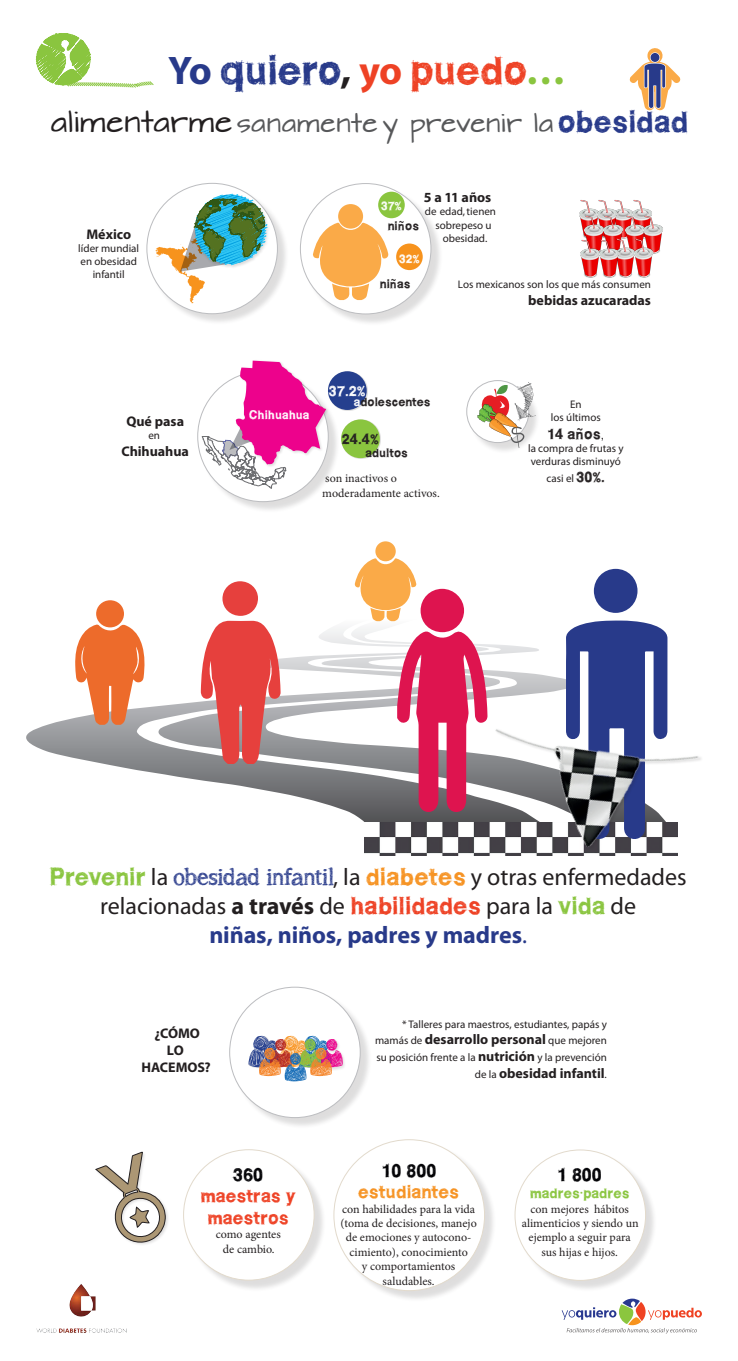
<style>
.page{position:relative;width:738px;height:1361px;background:#fff}
.page>*{position:absolute;margin:0;border:0;box-sizing:border-box;transform-origin:0 0}
.t1{font:40px "WCROUGHTRAD Bta";letter-spacing:-.005em;color:#283a8a}
.t2{font:24px/28.8px "Myriad Pro";color:#231f20;text-align:center}
.t3{font:23px "Architects Daughter";letter-spacing:.01em;color:#57585a}
.t4{font:18px/21.6px "WCROUGHTRAD Bta";color:#ee4225;text-align:center}
.t5{font:18px/21.6px "WCROUGHTRAD Bta";color:#f69323;text-align:center}
.t6{font:18px "WCROUGHTRAD Bta";color:#000004}
.t7{font:14.4px "WCROUGHTRAD Bta";color:#231f20}
.t8{font:14.4px "WCROUGHTRAD Bta";color:#fff}
.t9{font:700 14px "Myriad Pro";letter-spacing:-.005em;color:#231f20}
.t10{font:14px "WCROUGHTRAD Bta";color:#8ac53f}
.t11{font:12px/14.4px "Minion Pro";color:#231f20;text-align:center}
.t12{font:12px "WCROUGHTRAD Bta";color:#231f20}
.t13{font:12px "WCROUGHTRAD Bta";color:#fff}
.t14{font:11px/13.2px "Myriad Pro";color:#231f20;text-align:center}
.s1{font-family:"Myriad Pro";font-weight:700}
.s2{font-family:"Myriad Pro";font-weight:700;color:#231f20}
.s3{font-family:"Myriad Pro";font-weight:700;color:#ee4225}
.s4{color:#ee4225}
.s5{font-family:"Myriad Pro";font-weight:700;color:#8ac53f}
.s6{font-size:26px;color:#231f20}
.s7{font-family:"WCROUGHTRAD Bta";font-size:30px;color:#283a8a}
.s8{color:#fff}
.s9{font-family:"Arial Unicode MS";font-size:12px}
.s10{font-family:"WCROUGHTRAD Bta";font-size:14.4px}
.s11{font-family:"WCROUGHTRAD Bta";color:#8ac53f}
.s12{font-family:"asongforjennifer";color:#283a8a}
.s13{font-family:"WCROUGHTRAD Bta";color:#f69323}
.s14{font-weight:700}
.s15{font-family:"WCROUGHTRAD Bta";color:#ee4225}
.s16{font-weight:700;color:#283a8a}
.s17{color:#283a8a}
.s18{color:#000004}
.s19{font-weight:400;font-size:11px}
.s20{font-weight:700;font-size:14px}
</style>
<div class="page">
<svg style="left:561px;top:1298px;width:140px;height:35px"></svg>
<div style="left:200px;top:373px;width:140px;height:140px;background:#231f20;opacity:.15"></div>
<svg style="left:197px;top:371px;width:131px;height:131px"></svg>
<img style="left:36px;top:1284px;width:91px;height:49px">
<svg style="left:26px;top:614px;width:642px;height:156px"></svg>
<svg style="left:135px;top:615px;width:479px;height:207px"></svg>
<img style="left:364px;top:822px;width:117px;height:33px">
<div style="left:149px;top:186px;width:140px;height:140px;background:#231f20;opacity:.15"></div>
<div style="left:147px;top:183px;width:130px;height:131px;background:#fff;border-radius:50%"></div>
<div style="left:302px;top:186px;width:140px;height:140px;background:#231f20;opacity:.15"></div>
<div style="left:300px;top:183px;width:130px;height:131px;background:#fff;border-radius:50%"></div>
<div style="left:186px;top:1151px;width:140px;height:140px;background:#231f20;opacity:.15"></div>
<div style="left:183px;top:1149px;width:131px;height:131px;background:#fff;border-radius:50%"></div>
<div style="left:336px;top:1142px;width:160px;height:160px;background:#231f20;opacity:.15"></div>
<div style="left:333px;top:1139px;width:151px;height:151px;background:#fff;border-radius:50%"></div>
<div style="left:517px;top:1152px;width:140px;height:140px;background:#231f20;opacity:.15"></div>
<div style="left:514px;top:1150px;width:131px;height:130px;background:#fff;border-radius:50%"></div>
<svg style="left:155px;top:186px;width:133px;height:117px"></svg>
<div style="left:235px;top:360px;width:94px;height:108px;background:#231f20;opacity:.15"></div>
<svg style="left:202px;top:361px;width:124px;height:127px"></svg>
<div style="left:232px;top:989px;width:140px;height:140px;background:#231f20;opacity:.15"></div>
<div style="left:229px;top:987px;width:131px;height:130px;background:#fff;border-radius:50%"></div>
<div style="left:468px;top:383px;width:72px;height:71px;background:#231f20;opacity:.15"></div>
<svg style="left:466px;top:380px;width:62px;height:62px"></svg>
<div style="left:320px;top:1038px;width:26px;height:33px;background:#231f20;opacity:.15"></div>
<img style="left:248px;top:1035px;width:95px;height:46px">
<svg style="left:312px;top:222px;width:76px;height:78px"></svg>
<div style="left:338px;top:204px;width:25px;height:25px;background:#faaa48;border-radius:50%"></div>
<svg style="left:354px;top:558px;width:62px;height:63px"></svg>
<div style="left:375px;top:541px;width:20px;height:20px;background:#faaa48;border-radius:50%"></div>
<svg style="left:200px;top:620px;width:80px;height:144px;background:#db6c6a"></svg>
<div style="left:222px;top:581px;width:36px;height:35px;background:#e6403d;border-radius:50%"></div>
<svg style="left:397px;top:630px;width:90px;height:182px"></svg>
<div style="left:420px;top:589px;width:44px;height:43px;background:#de144f;border-radius:50%"></div>
<img style="left:617px;top:200px;width:15px;height:78px">
<img style="left:579px;top:200px;width:17px;height:31px">
<img style="left:631px;top:200px;width:20px;height:15px">
<img style="left:596px;top:200px;width:21px;height:15px">
<img style="left:583px;top:215px;width:18px;height:24px">
<img style="left:601px;top:215px;width:41px;height:40px">
<img style="left:642px;top:215px;width:21px;height:39px">
<img style="left:580px;top:239px;width:18px;height:39px">
<img style="left:632px;top:239px;width:21px;height:39px">
<img style="left:598px;top:239px;width:20px;height:39px">
<svg style="left:629px;top:48px;width:51px;height:63px"></svg>
<div style="left:650px;top:53px;width:9px;height:9px;background:#283a8a;border-radius:50%"></div>
<svg style="left:75px;top:624px;width:70px;height:101px"></svg>
<div style="left:96px;top:600px;width:28px;height:27px;background:#ed6b2b;border-radius:50%"></div>
<div style="left:95px;top:1151px;width:74px;height:95px;background:#231f20;opacity:.15"></div>
<svg style="left:95px;top:1152px;width:70px;height:91px"></svg>
<svg style="left:565px;top:620px;width:102px;height:28px;background:#46559a"></svg>
<div style="left:593px;top:569px;width:44px;height:44px;background:#283a8a;border-radius:50%"></div>
<img style="left:481px;top:648px;width:220px;height:208px">
<div style="left:378px;top:192px;width:26px;height:26px;background:#8ac53f;border-radius:50%"></div>
<div style="left:328px;top:371px;width:39px;height:40px;background:#231f20;opacity:.15"></div>
<div style="left:328px;top:371px;width:38px;height:39px;background:#253f8e;border-radius:50%"></div>
<div style="left:341px;top:420px;width:39px;height:39px;background:#231f20;opacity:.15"></div>
<div style="left:341px;top:419px;width:38px;height:39px;background:#8ac53f;border-radius:50%"></div>
<div style="left:396px;top:243px;width:26px;height:27px;background:#f7931d;border-radius:50%"></div>
<svg style="left:477px;top:382px;width:58px;height:66px"></svg>
<svg style="left:36px;top:33px;width:118px;height:55px"></svg>
<p class="t1" style="left:168px;top:43px;width:399px"><span class="s1">Yo</span> quiero<span class="s2">,</span> <span class="s3">yo</span> <span class="s4">puedo</span><span class="s5">…</span></p>
<p class="t3" style="left:51px;top:110px;width:638px"><span class="s6">alimentarme</span> sanamente y prevenir la <span class="s7">obesidad</span></p>
<p class="t9" style="left:86px;top:225px;width:46px">México</p>
<p class="t14" style="left:78px;top:241px;width:62px">líder mundial en obesidad infantil</p>
<p class="t9" style="left:126px;top:412px;width:59px">Qué pasa</p>
<p class="t14" style="left:148px;top:429px;width:13px">en</p>
<p class="t9" style="left:121px;top:442px;width:69px">Chihuahua</p>
<p class="t9" style="left:423px;top:188px;width:69px">5 a 11 años</p>
<p class="t14" style="left:424px;top:205px;width:73px">de edad, tienen</p>
<p class="t14" style="left:435px;top:218px;width:58px">sobrepeso u</p>
<p class="t14" style="left:442px;top:231px;width:46px">obesidad.</p>
<p class="t14" style="left:457px;top:277px;width:194px">Los mexicanos son los que más consumen</p>
<p class="t9" style="left:528px;top:291px;width:124px">bebidas azucaradas</p>
<p class="t13" style="left:381px;top:198px;width:22px">37%</p>
<p class="t12" style="left:387px;top:218px;width:33px">niños</p>
<p class="t13" style="left:399px;top:251px;width:22px">32%</p>
<p class="t12" style="left:379px;top:275px;width:32px">niñas</p>
<p class="t13" style="left:249px;top:407px;width:62px">Chihuahua</p>
<p class="t8" style="left:328px;top:381px;width:38px">37.2%</p>
<p class="t7" style="left:342px;top:430px;width:38px">24.4%</p>
<p class="t12" style="left:353px;top:394px;width:78px"><span class="s8">a</span>dolescentes</p>
<p class="t12" style="left:365px;top:444px;width:44px">adultos</p>
<p class="t11" style="left:325px;top:471px;width:73px">son inactivos o</p>
<p class="t11" style="left:322px;top:485px;width:119px">moderadamente activos.</p>
<p class="t14" style="left:550px;top:398px;width:51px">En<br>los últimos</p>
<p class="t7" style="left:547px;top:424px;width:58px">14 años<span class="s9">,</span></p>
<p class="t14" style="left:527px;top:441px;width:97px;text-align:left">la compra de frutas y verduras disminuyó</p>
<p class="t14" style="left:546px;top:472px;width:60px">casi el <span class="s10">30%.</span></p>
<p class="t2" style="left:50px;top:862px;width:638px"><span class="s11">Prevenir</span> la <span class="s12">obesidad infantil</span>, la <span class="s13">diabetes</span> y otras enfermedades relacionadas <span class="s14">a través</span> de <span class="s15">habilidades</span> para la <span class="s11">vida</span> de<br><span class="s16">niñas, niños, padres y madres</span><span class="s17">.</span></p>
<p class="t9" style="left:154px;top:1024px;width:47px">¿CÓMO</p>
<p class="t9" style="left:167px;top:1041px;width:18px">LO</p>
<p class="t9" style="left:141px;top:1058px;width:71px">HACEMOS?</p>
<p class="t4" style="left:201px;top:1163px;width:96px"><span class="s18">360 </span>maestras y maestros</p>
<p class="t11" style="left:215px;top:1227px;width:66px">como agentes</p>
<p class="t11" style="left:223px;top:1241px;width:53px">de cambio.</p>
<p class="t14" style="left:401px;top:1017px;width:206px">* Talleres para maestros, estudiantes, papás y</p>
<p class="t9" style="left:375px;top:1030px;width:233px"><span class="s19">mamás de</span> desarrollo personal <span class="s19">que mejoren</span></p>
<p class="t14" style="left:376px;top:1050px;width:232px">su posición frente a la <span class="s20">nutrición</span> y la prevención</p>
<p class="t9" style="left:474px;top:1064px;width:133px"><span class="s19">de la</span> obesidad infantil<span class="s19">.</span></p>
<p class="t5" style="left:358px;top:1159px;width:102px"><span class="s18">10 800 </span>estudiantes</p>
<p class="t11" style="left:340px;top:1201px;width:138px">con habilidades para la vida (toma de decisiones, manejo de emociones y autocono&shy;cimiento), conocimiento<br>y comportamientos saludables.</p>
<p class="t6" style="left:557px;top:1163px;width:46px">1 800</p>
<p class="t10" style="left:529px;top:1184px;width:101px">madres·padres</p>
<p class="t11" style="left:521px;top:1201px;width:118px">con mejores hábitos alimenticios y siendo un ejemplo a seguir para sus hijas e hijos.</p>
</div>
